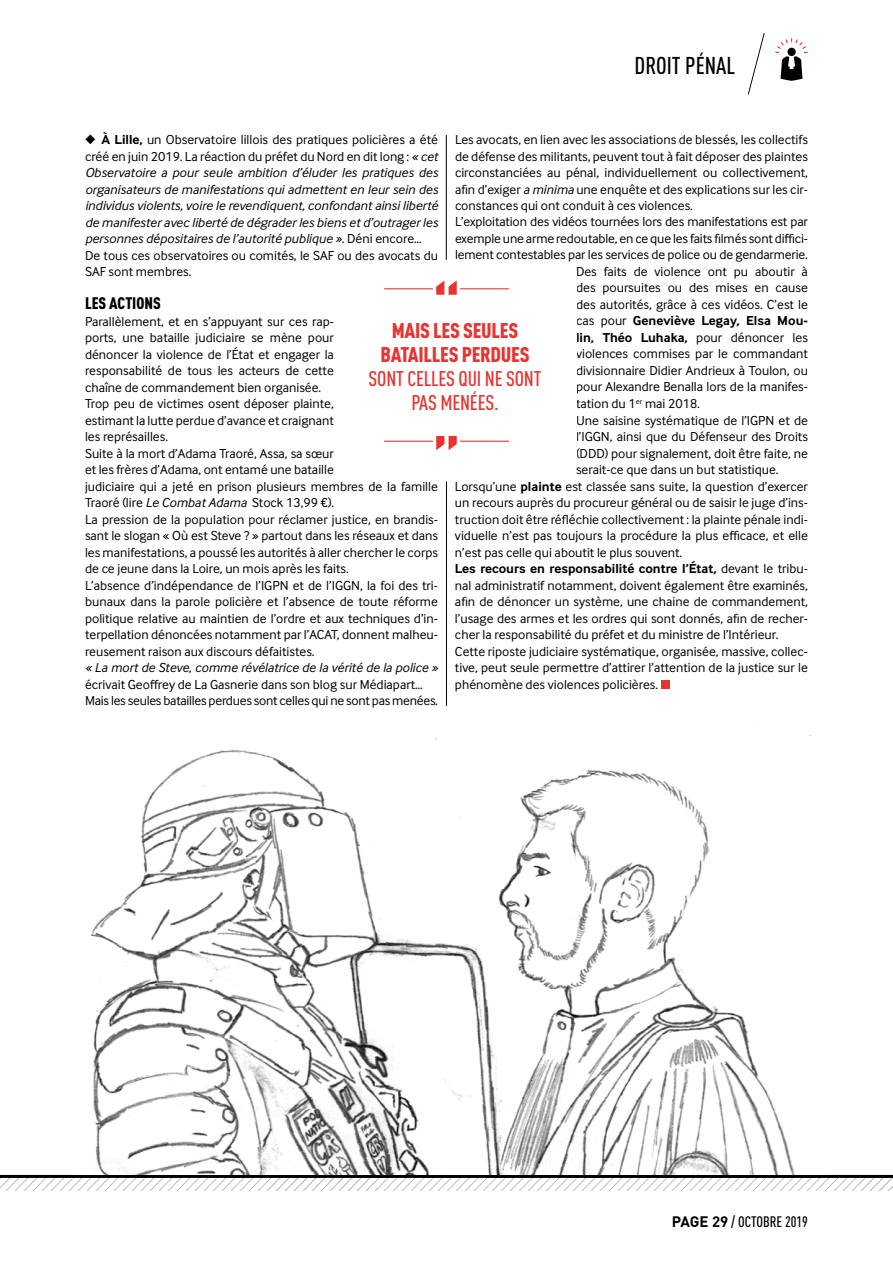
<style>
.page{position:relative;width:893px;height:1263px;background:#fff}
.page>*{position:absolute;margin:0;border:0;box-sizing:border-box;transform-origin:0 0}
.t1{font:500 24px "DIN Cond";color:#000}
.t2{font:900 21px/24px "DIN Cond";letter-spacing:-.01em;color:#e73431;text-align:center}
.t3{font:500 21px/24px "DIN Cond";letter-spacing:-.01em;color:#e73431;text-align:center}
.t4{font:900 16.5px "DIN Cond";color:#000}
.t5{font:500 15px "DIN Cond";color:#000}
.t6{font:13.5px/16.5px "Inter Face";color:#000}
.t7{font:italic 13.5px/16.5px "Inter Face";color:#000}
.t8{font:700 13.5px "Inter Face";color:#000}
.t9{font:13.5px/16.5px "Inter Face";letter-spacing:-.02em;color:#000}
.s1{font-weight:700;font-style:normal}
.s2{font-style:normal}
.s3{font-style:italic}
.s4{font-weight:400}
.s5{font-weight:700}
.s6{font-family:"DIN";font-weight:700}
</style>
<div class="page">
<img style="left:0;top:1178px;width:893px;height:13px">
<hr style="left:0;top:1175px;width:893px;height:3px;background:#000">
<svg style="left:775px;top:38px;width:33px;height:43px"></svg>
<svg style="left:747px;top:33px;width:18px;height:62px"></svg>
<img style="left:90px;top:725px;width:721px;height:450px">
<div style="left:661px;top:680px;width:8px;height:9px;background:#e73431"></div>
<svg style="left:436px;top:280px;width:21px;height:15px"></svg>
<hr style="left:384px;top:288px;width:49px;height:1px;background:#e73431">
<hr style="left:460px;top:288px;width:49px;height:1px;background:#e73431">
<svg style="left:436px;top:436px;width:21px;height:14px"></svg>
<hr style="left:384px;top:441px;width:49px;height:1px;background:#e73431">
<hr style="left:460px;top:441px;width:49px;height:1px;background:#e73431">
<hr style="left:446px;top:135px;width:1px;height:125px;background:#000">
<hr style="left:446px;top:481px;width:1px;height:225px;background:#000">
<h1 class="t1" style="left:635px;top:52px;width:102px">DROIT PÉNAL</h1>
<p class="t7" style="left:85px;top:131px;width:354px">◆ <span class="s1">À Lille,</span> <span class="s2">un Observatoire lillois des pratiques policières a été créé en juin 2019. La réaction du préfet du Nord en dit long :</span> « cet Observatoire a pour seule ambition d’éluder les pratiques des organisateurs de manifestations qui admettent en leur sein des individus violents, voire le revendiquent, confondant ainsi liberté de manifester avec liberté de dégrader les biens et d’outrager les personnes dépositaires de l’autorité publique »<span class="s2">. Déni encore… De tous ces observatoires ou comités, le SAF ou des avocats du SAF sont membres.</span></p>
<p class="t4" style="left:85px;top:293px;width:77px">LES ACTIONS</p>
<p class="t6" style="left:85px;top:313px;width:354px">Parallèlement, et en s’appuyant sur ces rap-<br>ports, une bataille judiciaire se mène pour<br>dénoncer la violence de l’État et engager la<br>responsabilité de tous les acteurs de cette<br>chaîne de commandement bien organisée.<br>Trop peu de victimes osent déposer plainte,<br>estimant la lutte perdue d’avance et craignant<br>les représailles.<br>Suite à la mort d’Adama Traoré, Assa, sa sœur<br>et les frères d’Adama, ont entamé une bataille<br>judiciaire qui a jeté en prison plusieurs membres de la famille Traoré (lire <span class="s3">Le Combat Adama</span> Stock 13,99 €).<br>La pression de la population pour réclamer justice, en brandis&shy;sant le slogan « Où est Steve ? » partout dans les réseaux et dans les manifestations, a poussé les autorités à aller chercher le corps de ce jeune dans la Loire, un mois après les faits.<br>L’absence d’indépendance de l’IGPN et de l’IGGN, la foi des tri&shy;bunaux dans la parole policière et l’absence de toute réforme politique relative au maintien de l’ordre et aux techniques d’in&shy;terpellation dénoncées notamment par l’ACAT, donnent malheu&shy;reusement raison aux discours défaitistes.</p>
<p class="t7" style="left:85px;top:659px;width:354px">« La mort de Steve, comme révélatrice de la vérité de la police »</p>
<p class="t9" style="left:85px;top:676px;width:354px">écrivait Geoffrey de La Gasnerie dans son blog sur Médiapart…<br>Mais les seules batailles perdues sont celles qui ne sont pas menées.</p>
<p class="t6" style="left:455px;top:131px;width:354px">Les avocats, en lien avec les associations de blessés, les collectifs</p>
<p class="t6" style="left:455px;top:148px;width:354px">de défense des militants, peuvent tout à fait déposer des plaintes</p>
<p class="t6" style="left:455px;top:164px;width:354px">circonstanciées au pénal, individuellement ou collectivement,</p>
<p class="t6" style="left:455px;top:181px;width:354px">afin d’exiger <span class="s3">a minima</span> une enquête et des explications sur les cir-</p>
<p class="t6" style="left:455px;top:197px;width:239px">constances qui ont conduit à ces violences.</p>
<p class="t6" style="left:455px;top:214px;width:354px">L’exploitation des vidéos tournées lors des manifestations est par</p>
<p class="t6" style="left:455px;top:230px;width:354px">exemple une arme redoutable, en ce que les faits filmés sont diffici-</p>
<p class="t6" style="left:455px;top:247px;width:354px">lement contestables par les services de police ou de gendarmerie.</p>
<p class="t6" style="left:576px;top:263px;width:233px">Des faits de violence ont pu aboutir à</p>
<p class="t6" style="left:576px;top:280px;width:233px">des poursuites ou des mises en cause</p>
<p class="t6" style="left:576px;top:296px;width:233px">des autorités, grâce à ces vidéos. C’est le</p>
<p class="t8" style="left:576px;top:313px;width:233px"><span class="s4">cas pour</span> Geneviève Legay, Elsa Mou-</p>
<p class="t8" style="left:576px;top:330px;width:233px">lin, Théo Luhaka, <span class="s4">pour dénoncer les</span></p>
<p class="t6" style="left:576px;top:346px;width:233px">violences commises par le commandant</p>
<p class="t6" style="left:576px;top:362px;width:233px">divisionnaire Didier Andrieux à Toulon, ou</p>
<p class="t6" style="left:576px;top:379px;width:233px">pour Alexandre Benalla lors de la manifes-</p>
<p class="t6" style="left:576px;top:395px;width:125px">tation du 1<sup>er</sup> mai 2018.</p>
<p class="t6" style="left:576px;top:412px;width:233px">Une saisine systématique de l’IGPN et de</p>
<p class="t6" style="left:576px;top:428px;width:233px">l’IGGN, ainsi que du Défenseur des Droits</p>
<p class="t6" style="left:576px;top:445px;width:233px">(DDD) pour signalement, doit être faite, ne</p>
<p class="t6" style="left:576px;top:461px;width:204px">serait-ce que dans un but statistique.</p>
<p class="t6" style="left:455px;top:478px;width:354px">Lorsqu’une <span class="s5">plainte</span> est classée sans suite, la question d’exercer</p>
<p class="t6" style="left:455px;top:494px;width:354px">un recours auprès du procureur général ou de saisir le juge d’ins-</p>
<p class="t6" style="left:455px;top:511px;width:354px">truction doit être réfléchie collectivement : la plainte pénale indi-</p>
<p class="t6" style="left:455px;top:527px;width:354px">viduelle n’est pas toujours la procédure la plus efficace, et elle</p>
<p class="t6" style="left:455px;top:544px;width:229px">n’est pas celle qui aboutit le plus souvent.</p>
<p class="t8" style="left:455px;top:561px;width:354px">Les recours en responsabilité contre l’État, <span class="s4">devant le tribu-</span></p>
<p class="t6" style="left:455px;top:577px;width:354px">nal administratif notamment, doivent également être examinés,</p>
<p class="t6" style="left:455px;top:593px;width:354px">afin de dénoncer un système, une chaine de commandement,</p>
<p class="t6" style="left:455px;top:610px;width:354px">l’usage des armes et les ordres qui sont donnés, afin de recher-</p>
<p class="t6" style="left:455px;top:626px;width:325px">cher la responsabilité du préfet et du ministre de l’Intérieur.</p>
<p class="t6" style="left:455px;top:643px;width:354px">Cette riposte judiciaire systématique, organisée, massive, collec-</p>
<p class="t6" style="left:455px;top:659px;width:354px">tive, peut seule permettre d’attirer l’attention de la justice sur le</p>
<p class="t6" style="left:455px;top:676px;width:205px">phénomène des violences policières.</p>
<h2 class="t2" style="left:380px;top:318px;width:151px">MAIS LES SEULES<br>BATAILLES PERDUES</h2>
<h2 class="t3" style="left:369px;top:366px;width:174px">SONT CELLES QUI NE SONT<br>PAS MENÉES.</h2>
<p class="t5" style="left:672px;top:1212px;width:138px"><span class="s6">PAGE 29</span> / OCTOBRE 2019</p>
</div>
